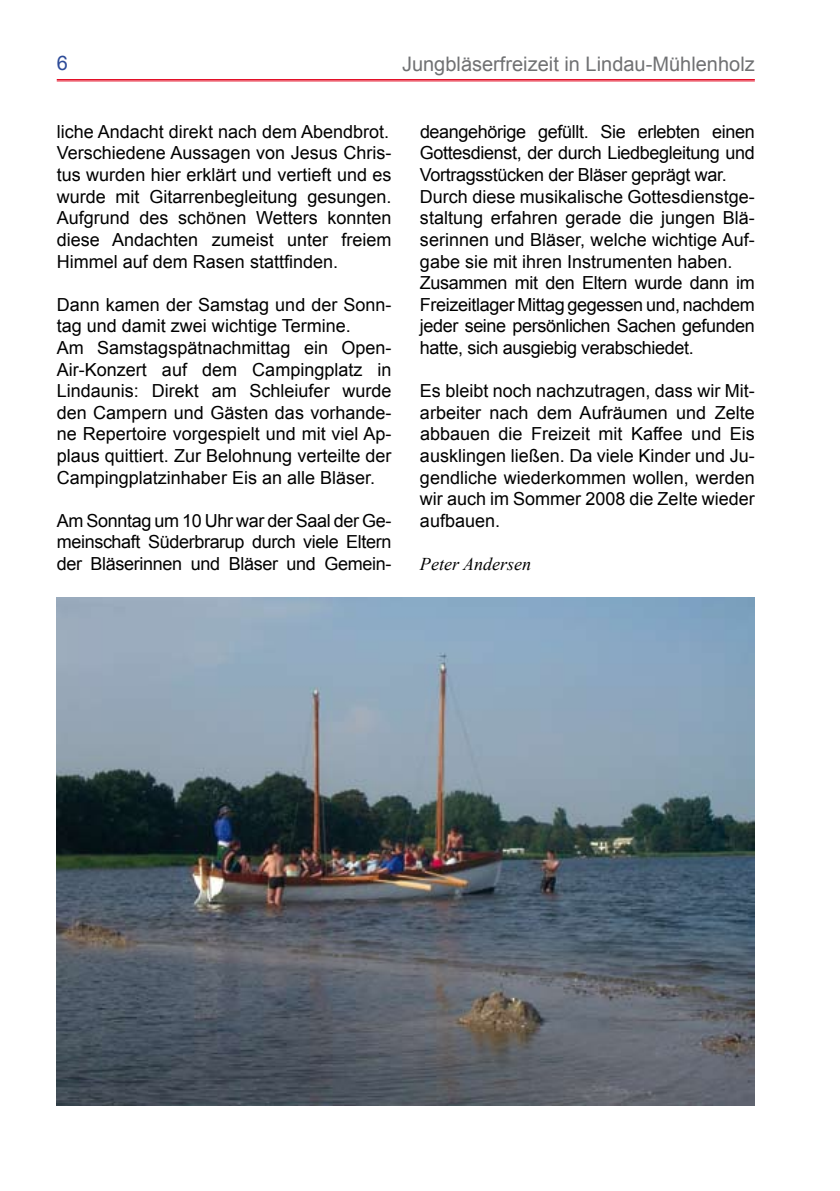
<style>
.page{position:relative;width:840px;height:1191px;background:#fff}
.page>*{position:absolute;margin:0;border:0;box-sizing:border-box;transform-origin:0 0}
.t1{font:20px "Arial";color:#707173}
.t2{font:18px/21.6px "Arial";color:#000}
.t3{font:18px/21.6px "Arial";letter-spacing:-.02em;color:#000}
.t4{font:italic 18px "Times New Roman";color:#000}
</style>
<div class="page">
<hr style="left:57px;top:79px;width:697px;height:1px;background:#e2001a">
<hr style="left:57px;top:80px;width:697px;height:1px;background:#e2001a">
<img style="left:57px;top:597px;width:697px;height:509px">
<p class="t1" style="left:402px;top:51px;width:354px">Jungbläserfreizeit in Lindau-Mühlenholz</p>
<p class="t2" style="left:57px;top:121px;width:336px">liche Andacht direkt nach dem Abendbrot.<br>Verschiedene Aussagen von Jesus Chris&shy;tus wurden hier erklärt und vertieft und es wurde mit Gitarrenbegleitung gesungen.<br>Aufgrund des schönen Wetters konnten diese Andachten zumeist unter freiem Himmel auf dem Rasen stattfinden.</p>
<p class="t2" style="left:57px;top:294px;width:336px">Dann kamen der Samstag und der Sonn&shy;tag und damit zwei wichtige Termine.<br>Am Samstagspätnachmittag ein Open-Air-Konzert auf dem Campingplatz in Lindaunis: Direkt am Schleiufer wurde den Campern und Gästen das vorhande&shy;ne Repertoire vorgespielt und mit viel Ap&shy;plaus quittiert. Zur Belohnung verteilte der Campingplatzinhaber Eis an alle Bläser.</p>
<p class="t2" style="left:57px;top:510px;width:336px;text-align:justify">Am Sonntag um 10 Uhr war der Saal der Ge&shy;meinschaft Süderbrarup durch viele Eltern der Bläserinnen und Bläser und Gemein-</p>
<p class="t3" style="left:419px;top:121px;width:336px">deangehörige gefüllt. Sie erlebten einen Gottesdienst, der durch Liedbegleitung und Vortragsstücken der Bläser geprägt war.<br>Durch diese musikalische Gottesdienstge&shy;staltung erfahren gerade die jungen Blä&shy;serinnen und Bläser, welche wichtige Auf&shy;gabe sie mit ihren Instrumenten haben.<br>Zusammen mit den Eltern wurde dann im Freizeitlager Mittag gegessen und, nachdem jeder seine persönlichen Sachen gefunden hatte, sich ausgiebig verabschiedet.</p>
<p class="t2" style="left:419px;top:380px;width:336px;text-align:justify">Es bleibt noch nachzutragen, dass wir Mit&shy;arbeiter nach dem Aufräumen und Zelte abbauen die Freizeit mit Kaffee und Eis ausklingen ließen. Da viele Kinder und Ju&shy;gendliche wiederkommen wollen, werden wir auch im Sommer 2008 die Zelte wieder aufbauen.</p>
<p class="t4" style="left:420px;top:552px;width:113px">Peter Andersen</p>
</div>
